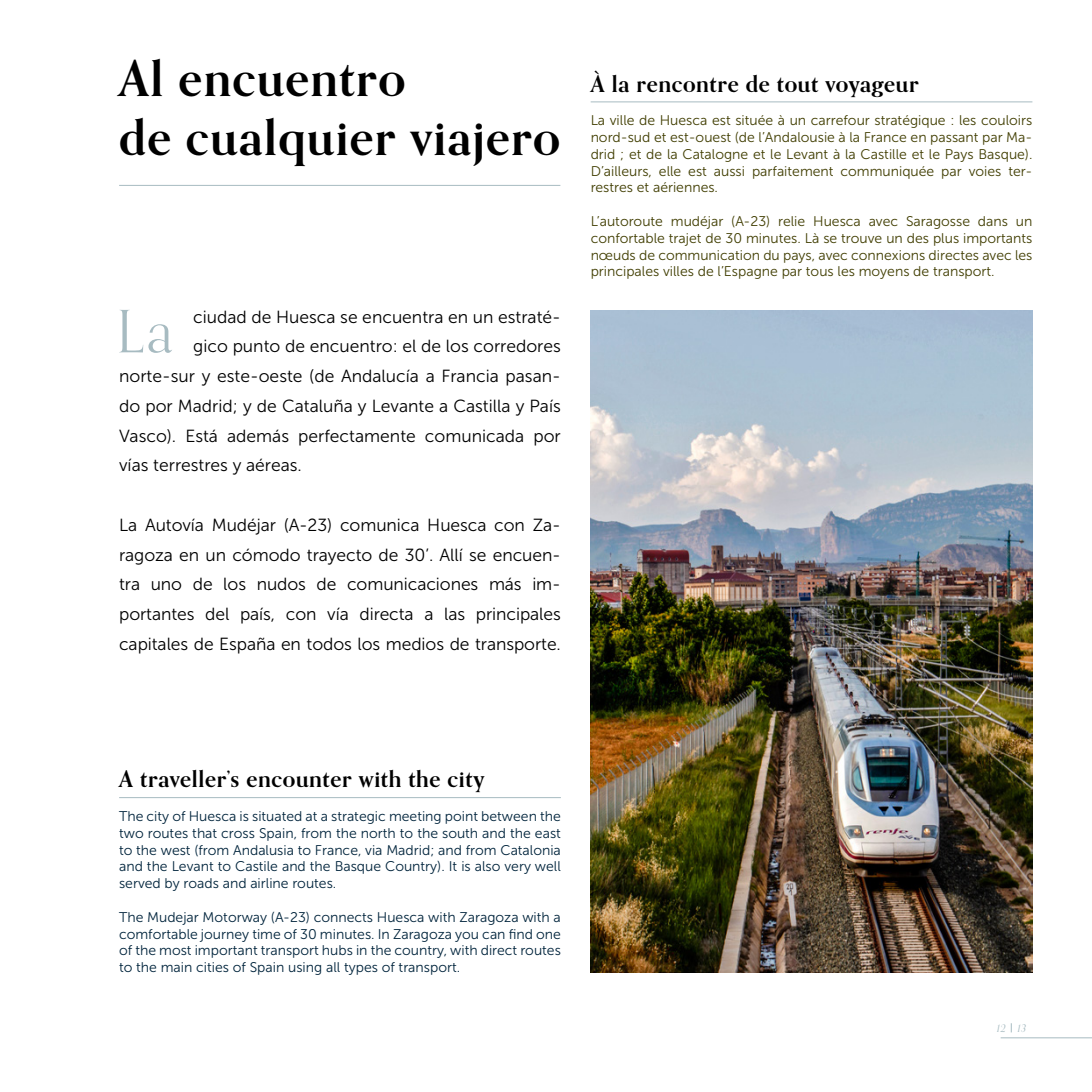
<style>
.page{position:relative;width:1092px;height:1092px;background:#fff}
.page>*{position:absolute;margin:0;border:0;box-sizing:border-box;transform-origin:0 0}
.t1{font:58.45px "Orpheus Pro";color:#a7bbc1}
.t2{font:700 49px/58.8px "Orpheus Pro";letter-spacing:.03em;color:#000}
.t3{font:700 22.75px "Orpheus Pro";letter-spacing:.025em;color:#000}
.t4{font:17.5px/29.8px "Museo Sans 300";color:#000;text-align:justify}
.t5{font:14px/16.8px "Museo Sans 300";color:#00243c;text-align:justify}
.t6{font:14px/16.8px "Museo Sans 300";color:#413e02;text-align:justify}
.t7{font:italic 10.5px "Orpheus Pro";color:#a7bbc1}
</style>
<div class="page">
<hr style="left:1000px;top:1037px;width:91px;height:1px;background:#a7bbc1">
<hr style="left:119px;top:185px;width:441px;height:1px;background:#a7bbc1">
<img style="left:590px;top:310px;width:442px;height:662px">
<hr style="left:119px;top:797px;width:442px;height:1px;background:#a7bbc1">
<hr style="left:590px;top:101px;width:442px;height:1px;background:#a7bbc1">
<h2 class="t2" style="left:119px;top:49px;width:442px">Al encuentro<br>de cualquier viajero</h2>
<h1 class="t1" style="left:116px;top:294px;width:58px">La</h1>
<p class="t4" style="left:193px;top:302px;width:369px">ciudad de Huesca se encuentra en un estraté-</p>
<p class="t4" style="left:193px;top:331px;width:369px">gico punto de encuentro: el de los corredores</p>
<p class="t4" style="left:119px;top:361px;width:443px">norte-sur y este-oeste (de Andalucía a Francia pasan-</p>
<p class="t4" style="left:119px;top:391px;width:443px">do por Madrid; y de Cataluña y Levante a Castilla y País</p>
<p class="t4" style="left:119px;top:421px;width:443px">Vasco). Está además perfectamente comunicada por</p>
<p class="t4" style="left:119px;top:450px;width:184px">vías terrestres y aéreas.</p>
<p class="t4" style="left:119px;top:510px;width:443px">La Autovía Mudéjar (A-23) comunica Huesca con Za&shy;ragoza en un cómodo trayecto de 30’. Allí se encuen&shy;tra uno de los nudos de comunicaciones más im&shy;portantes del país, con vía directa a las principales capitales de España en todos los medios de transporte.</p>
<h3 class="t3" style="left:590px;top:69px;width:329px">À la rencontre de tout voyageur</h3>
<p class="t6" style="left:590px;top:112px;width:443px">La ville de Huesca est située à un carrefour stratégique : les couloirs nord-sud et est-ouest (de l’Andalousie à la France en passant par Ma&shy;drid ; et de la Catalogne et le Levant à la Castille et le Pays Basque).<br>D’ailleurs, elle est aussi parfaitement communiquée par voies ter&shy;restres et aériennes.</p>
<p class="t6" style="left:590px;top:213px;width:443px">L’autoroute mudéjar (A-23) relie Huesca avec Saragosse dans un confortable trajet de 30 minutes. Là se trouve un des plus importants nœuds de communication du pays, avec connexions directes avec les principales villes de l’Espagne par tous les moyens de transport.</p>
<h3 class="t3" style="left:119px;top:764px;width:367px">A traveller’s encounter with the city</h3>
<p class="t5" style="left:119px;top:807px;width:443px">The city of Huesca is situated at a strategic meeting point between the two routes that cross Spain, from the north to the south and the east to the west (from Andalusia to France, via Madrid; and from Catalonia and the Levant to Castile and the Basque Country). It is also very well served by roads and airline routes.</p>
<p class="t5" style="left:119px;top:908px;width:443px">The Mudejar Motorway (A-23) connects Huesca with Zaragoza with a comfortable journey time of 30 minutes. In Zaragoza you can find one of the most important transport hubs in the country, with direct routes to the main cities of Spain using all types of transport.</p>
<p class="t7" style="left:996px;top:1020px;width:31px">12 13</p>
</div>
